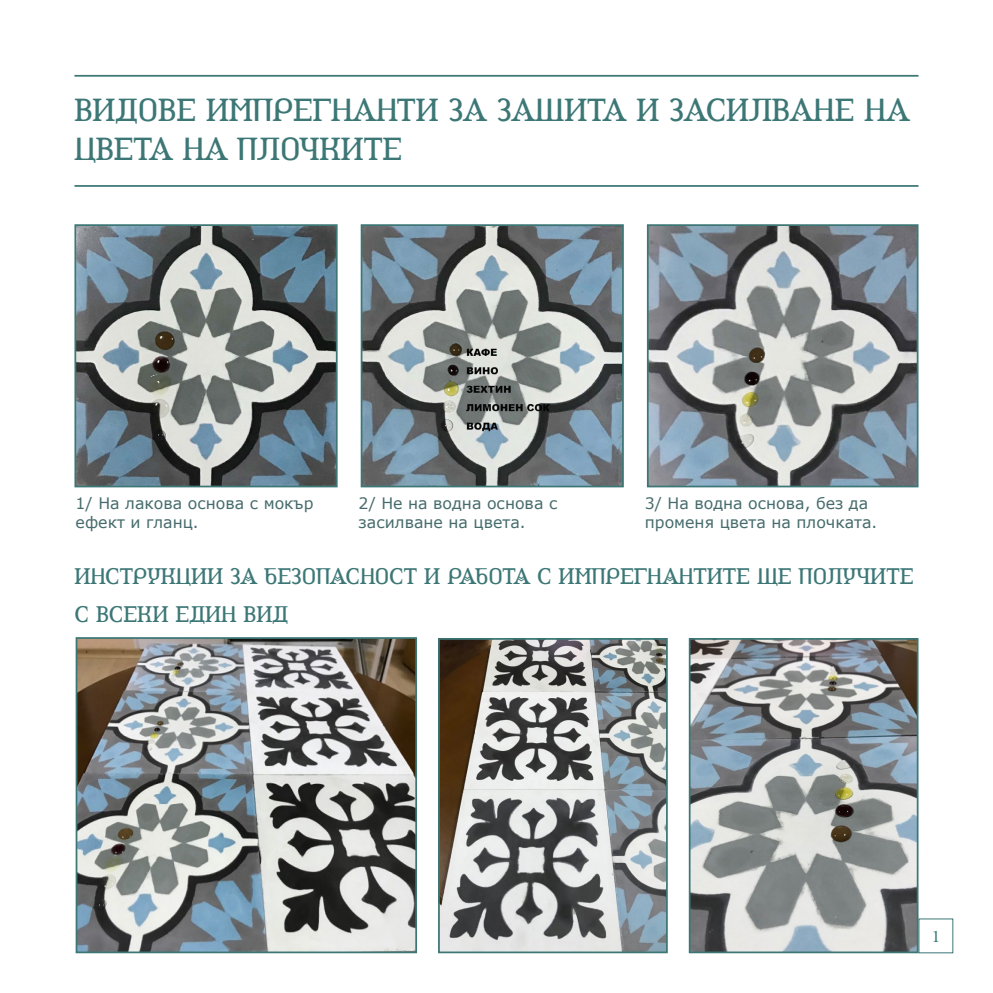
<style>
.page{position:relative;width:993px;height:993px;background:#fff}
.page>*{position:absolute;margin:0;border:0;box-sizing:border-box;transform-origin:0 0}
.t1{font:29.75px/38.5px "Amerika Pro";color:#3c7776;scale:.96 1}
.t2{font:21px/38.5px "Amerika Pro";color:#3c7776;scale:.96 1}
.t3{font:17.5px "Minion Pro";color:#3c7776}
.t4{font:15.75px/19.2px "Verdana";color:#466b6c}
</style>
<div class="page">
<img style="left:363px;top:227px;width:257px;height:257px">
<div style="left:360px;top:224px;width:263px;height:263px;border:2px solid #3c7776"></div>
<img style="left:77px;top:227px;width:257px;height:257px">
<div style="left:74px;top:224px;width:263px;height:263px;border:2px solid #3c7776"></div>
<img style="left:649px;top:227px;width:266px;height:257px">
<div style="left:646px;top:224px;width:272px;height:263px;border:2px solid #3c7776"></div>
<hr style="left:74px;top:75px;width:844px;height:2px;background:#3c7776">
<hr style="left:74px;top:185px;width:844px;height:2px;background:#3c7776">
<img style="left:441px;top:640px;width:223px;height:309px">
<div style="left:438px;top:637px;width:229px;height:315px;border:2px solid #3c7776"></div>
<img style="left:79px;top:640px;width:335px;height:309px">
<div style="left:76px;top:637px;width:341px;height:315px;border:2px solid #3c7776"></div>
<img style="left:691px;top:640px;width:224px;height:309px">
<div style="left:688px;top:637px;width:230px;height:315px;border:2px solid #3c7776"></div>
<h1 class="t1" style="left:74px;top:91px;width:871px">Видове импрегнанти за зашита и засилване на цвета на плочките</h1>
<p class="t4" style="left:76px;top:493px;width:239px">1/ На лакова основа с мокър ефект и гланц.</p>
<p class="t4" style="left:358px;top:493px;width:200px">2/ Не на водна основа с засилване на цвета.</p>
<p class="t4" style="left:644px;top:493px;width:234px">3/ На водна основа, без да променя цвета на плочката.</p>
<h2 class="t2" style="left:74px;top:556px;width:875px">ИНСТРУКЦИИ ЗА БЕЗОПАСНОСТ И РАБОТА С ИМПРЕГНАНТИТЕ ЩЕ ПОЛУЧИТЕ с ВСЕКИ ЕДИН ВИД</h2>
<p class="t3" style="left:931px;top:924px;width:10px">1</p>
</div>
